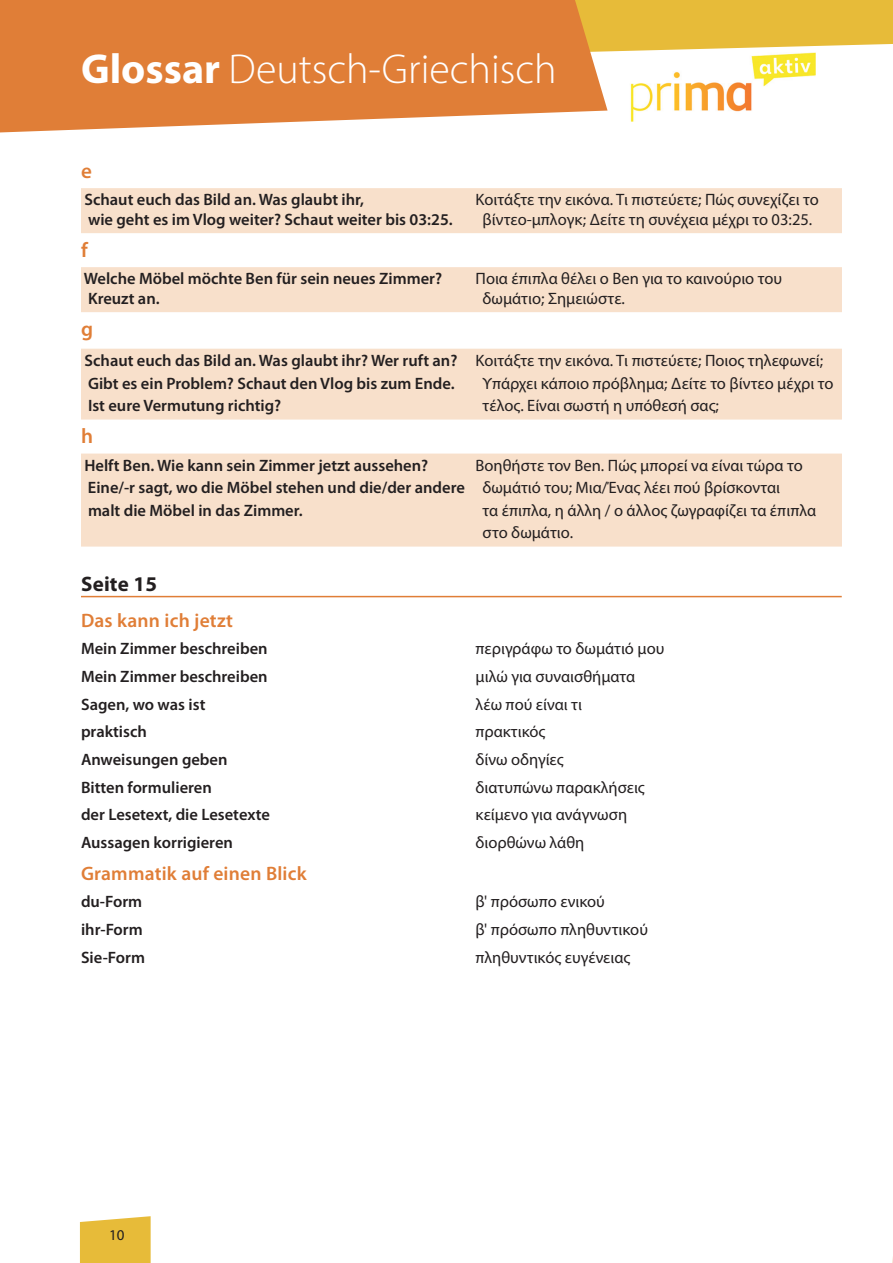
<style>
.page{position:relative;width:893px;height:1263px;background:#fff}
.page>*{position:absolute;margin:0;border:0;box-sizing:border-box;transform-origin:0 0}
.t1{font:300 42px "Myriad Pro";color:#fff}
.basic_test{font:700 21px "Myriad Pro";letter-spacing:.01em;color:#231f20}
.basic_test-2{font:600 21px "Myriad Pro";color:#e07e37}
.basic_test-3{font:600 19.5px "Myriad Pro";letter-spacing:.01em;color:#e07e37}
.UNDERLINE{font:16.5px/22.5px "Myriad Pro";color:#231f20}
.UNDERLINE-2{font:600 16.5px "Myriad Pro";color:#231f20}
.basic_test-4{font:16.5px "Myriad Pro";color:#231f20}
.basic_test-5{font:600 16.5px "Myriad Pro";color:#231f20}
.t2{font:15px "Myriad Pro";color:#231f20}
.s1{font-weight:700}
.s2{font-weight:600}
</style>
<div class="page">
<svg style="left:608px;top:0;width:285px;height:52px"></svg>
<svg style="left:80px;top:1216px;width:71px;height:47px"></svg>
<svg style="left:0;top:0;width:608px;height:133px;fill:#e07e37"></svg>
<img style="left:611px;top:51px;width:205px;height:71px">
<div style="left:81px;top:188px;width:761px;height:26px;background:#f8e0cb"></div>
<div style="left:81px;top:208px;width:761px;height:25px;background:#f8e0cb"></div>
<div style="left:81px;top:267px;width:761px;height:26px;background:#f8e0cb"></div>
<div style="left:81px;top:287px;width:761px;height:25px;background:#f8e0cb"></div>
<div style="left:81px;top:349px;width:761px;height:25px;background:#f8e0cb"></div>
<div style="left:81px;top:372px;width:761px;height:25px;background:#f8e0cb"></div>
<div style="left:81px;top:394px;width:761px;height:26px;background:#f8e0cb"></div>
<div style="left:81px;top:454px;width:761px;height:25px;background:#f8e0cb"></div>
<div style="left:81px;top:476px;width:761px;height:26px;background:#f8e0cb"></div>
<div style="left:81px;top:499px;width:761px;height:25px;background:#f8e0cb"></div>
<div style="left:81px;top:521px;width:761px;height:26px;background:#f8e0cb"></div>
<hr style="left:81px;top:596px;width:761px;height:1px;background:#e07e37">
<h1 class="t1" style="left:81px;top:44px;width:477px"><span class="s1">Glossar</span> Deutsch-Griechisch</h1>
<p class="basic_test-2" style="left:81px;top:157px;width:12px">e</p>
<p class="UNDERLINE-2" style="left:84px;top:189px;width:281px">Schaut euch das Bild an. Was glaubt ihr,</p>
<p class="UNDERLINE" style="left:475px;top:188px;width:345px">Κοιτάξτε την εικόνα. Τι πιστεύετε; Πώς συνεχίζει το</p>
<p class="UNDERLINE-2" style="left:88px;top:209px;width:366px">wie geht es im Vlog weiter? Schaut weiter bis 03:25.</p>
<p class="UNDERLINE" style="left:482px;top:208px;width:331px">βίντεο-μπλoγκ; Δείτε τη συνέχεια μέχρι το 03:25.</p>
<p class="basic_test-2" style="left:81px;top:236px;width:8px">f</p>
<p class="UNDERLINE-2" style="left:84px;top:268px;width:360px">Welche Möbel möchte Ben für sein neues Zimmer?</p>
<p class="UNDERLINE" style="left:476px;top:267px;width:308px">Ποια έπιπλα θέλει ο Ben για το καινούριο του</p>
<p class="UNDERLINE-2" style="left:88px;top:288px;width:73px">Kreuzt an.</p>
<p class="UNDERLINE" style="left:482px;top:287px;width:144px">δωμάτιο; Σημειώστε.</p>
<p class="basic_test-2" style="left:81px;top:315px;width:14px">g</p>
<p class="UNDERLINE" style="left:84px;top:349px;width:740px"><span class="s2">Schaut euch das Bild an. Was glaubt ihr? Wer ruft an?</span> Κοιτάξτε την εικόνα. Τι πιστεύετε; Ποιος τηλεφωνεί;</p>
<p class="UNDERLINE-2" style="left:88px;top:373px;width:368px">Gibt es ein Problem? Schaut den Vlog bis zum Ende.</p>
<p class="UNDERLINE" style="left:483px;top:372px;width:352px">Υπάρχει κάποιο πρόβλημα; Δείτε το βίντεο μέχρι το</p>
<p class="UNDERLINE-2" style="left:88px;top:395px;width:195px">Ιst eure Vermutung richtig?</p>
<p class="UNDERLINE" style="left:482px;top:394px;width:238px">τέλος. Είναι σωστή η υπόθεσή σας;</p>
<p class="basic_test-2" style="left:81px;top:423px;width:14px">h</p>
<p class="UNDERLINE-2" style="left:84px;top:455px;width:345px">Helft Ben. Wie kann sein Zimmer jetzt aussehen?</p>
<p class="UNDERLINE" style="left:88px;top:454px;width:716px;text-indent:388px">Βοηθήστε τον Ben. Πώς μπορεί να είναι τώρα το<br><span class="s2">Eine/-r sagt, wo die Möbel stehen und die/der andere</span> δωμάτιό του; Μια/Ένας λέει πού βρίσκονται <span class="s2">malt die Möbel in das Zimmer.</span></p>
<p class="UNDERLINE" style="left:482px;top:499px;width:335px">τα έπιπλα, η άλλη / ο άλλος ζωγραφίζει τα έπιπλα στο δωμάτιο.</p>
<p class="basic_test" style="left:81px;top:570px;width:78px">Seite 15</p>
<p class="basic_test-3" style="left:81px;top:608px;width:153px">Das kann ich jetzt</p>
<p class="basic_test-5" style="left:81px;top:638px;width:188px">Mein Zimmer beschreiben</p>
<p class="basic_test-4" style="left:476px;top:639px;width:190px">περιγράφω το δωμάτιό μου</p>
<p class="basic_test-5" style="left:81px;top:666px;width:188px">Mein Zimmer beschreiben</p>
<p class="basic_test-4" style="left:476px;top:666px;width:161px">μιλώ για συναισθήματα</p>
<p class="basic_test-5" style="left:81px;top:693px;width:126px">Sagen, wo was ist</p>
<p class="basic_test-4" style="left:476px;top:694px;width:108px">λέω πού είναι τι</p>
<p class="basic_test-5" style="left:81px;top:721px;width:67px">praktisch</p>
<p class="basic_test-4" style="left:476px;top:721px;width:71px">πρακτικός</p>
<p class="basic_test-5" style="left:81px;top:749px;width:148px">Anweisungen geben</p>
<p class="basic_test-4" style="left:476px;top:749px;width:90px">δίνω οδηγίες</p>
<p class="basic_test-5" style="left:81px;top:776px;width:132px">Bitten formulieren</p>
<p class="basic_test-4" style="left:476px;top:777px;width:171px">διατυπώνω παρακλήσεις</p>
<p class="basic_test-5" style="left:81px;top:804px;width:190px">der Lesetext, die Lesetexte</p>
<p class="basic_test-4" style="left:476px;top:804px;width:153px">κείμενο για ανάγνωση</p>
<p class="basic_test-5" style="left:81px;top:832px;width:153px">Aussagen korrigieren</p>
<p class="basic_test-4" style="left:476px;top:832px;width:110px">διορθώνω λάθη</p>
<p class="basic_test-3" style="left:81px;top:861px;width:227px">Grammatik auf einen Blick</p>
<p class="basic_test-5" style="left:81px;top:891px;width:63px">du-Form</p>
<p class="basic_test-4" style="left:476px;top:891px;width:131px">β' πρόσωπο ενικού</p>
<p class="basic_test-5" style="left:81px;top:919px;width:63px">ihr-Form</p>
<p class="basic_test-4" style="left:476px;top:919px;width:174px">β' πρόσωπο πληθυντικού</p>
<p class="basic_test-5" style="left:81px;top:946px;width:66px">Sie-Form</p>
<p class="basic_test-4" style="left:476px;top:947px;width:156px">πληθυντικός ευγένειας</p>
<p class="t2" style="left:109px;top:1225px;width:17px">10</p>
</div>
